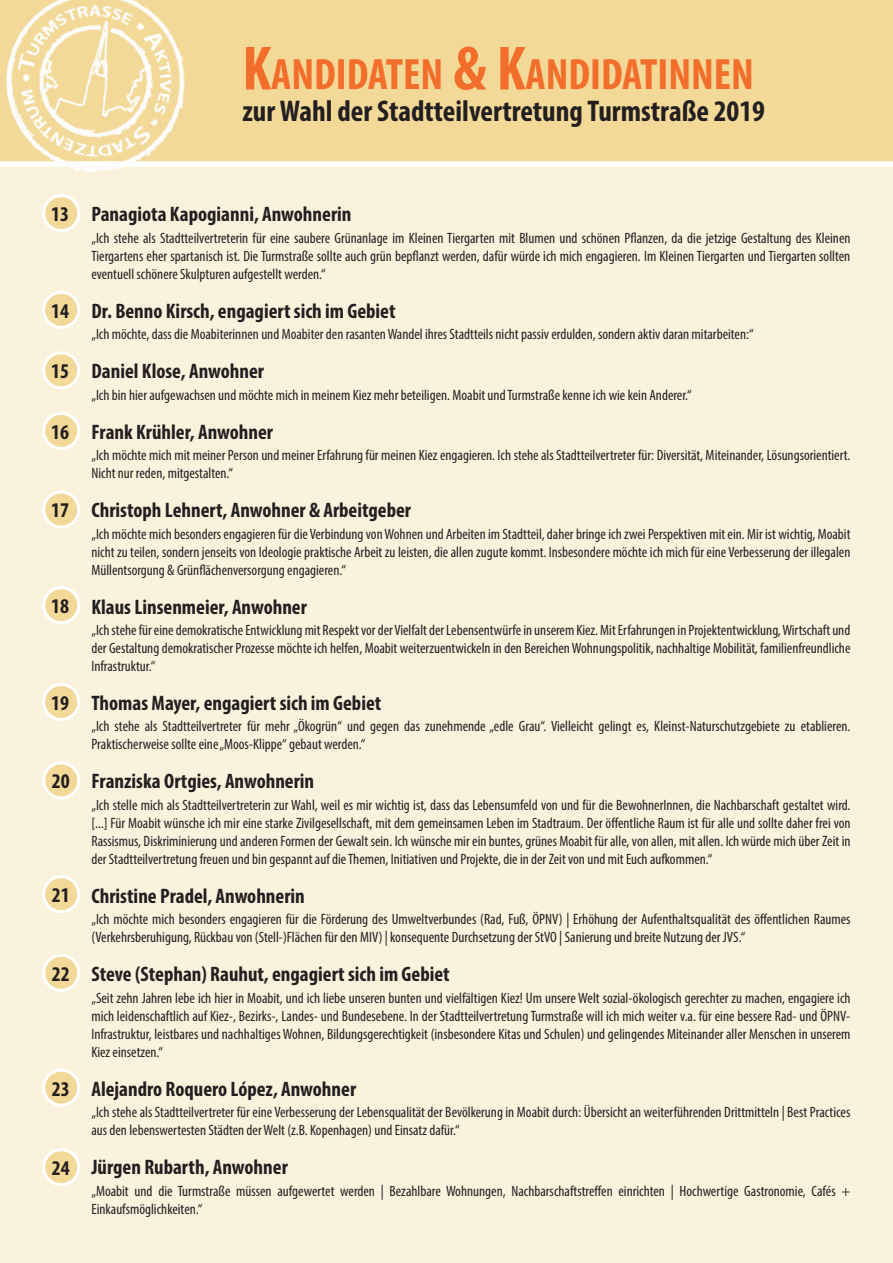
<style>
.page{position:relative;width:893px;height:1263px;background:#faf2dd}
.page>*{position:absolute;margin:0;border:0;box-sizing:border-box;transform-origin:0 0}
.t1{font:700 condensed 44.1px "Myriad Pro";color:#f36e2a}
.t2{font:700 condensed 30px "Myriad Pro";color:#231f20}
.t3{font:700 condensed 21px "Myriad Pro";color:#231f20}
.t4{font:condensed 15px/18px "Myriad Pro";color:#231f20;text-align:justify}
.s1{font-size:63px}
</style>
<div class="page">
<div style="left:0;top:0;width:893px;height:164px;background:#f2d998"></div>
<div style="left:0;top:161px;width:893px;height:6px;background:#fff"></div>
<svg style="left:44px;top:196px;width:35px;height:35px"></svg>
<div style="left:42px;top:194px;width:38px;height:38px;border:3px solid #fff;border-radius:50%"></div>
<svg style="left:44px;top:292px;width:35px;height:35px"></svg>
<div style="left:42px;top:291px;width:38px;height:38px;border:3px solid #fff;border-radius:50%"></div>
<svg style="left:44px;top:353px;width:35px;height:35px"></svg>
<div style="left:42px;top:351px;width:38px;height:38px;border:3px solid #fff;border-radius:50%"></div>
<svg style="left:44px;top:414px;width:35px;height:35px"></svg>
<div style="left:42px;top:412px;width:38px;height:38px;border:3px solid #fff;border-radius:50%"></div>
<svg style="left:44px;top:492px;width:35px;height:35px"></svg>
<div style="left:42px;top:490px;width:38px;height:38px;border:3px solid #fff;border-radius:50%"></div>
<svg style="left:44px;top:588px;width:35px;height:35px"></svg>
<div style="left:42px;top:586px;width:38px;height:38px;border:3px solid #fff;border-radius:50%"></div>
<svg style="left:44px;top:684px;width:35px;height:35px"></svg>
<div style="left:42px;top:683px;width:38px;height:38px;border:3px solid #fff;border-radius:50%"></div>
<svg style="left:44px;top:763px;width:35px;height:35px"></svg>
<div style="left:42px;top:761px;width:38px;height:38px;border:3px solid #fff;border-radius:50%"></div>
<img style="left:0;top:0;width:206px;height:172px">
<svg style="left:44px;top:877px;width:35px;height:35px"></svg>
<div style="left:42px;top:875px;width:38px;height:38px;border:3px solid #fff;border-radius:50%"></div>
<svg style="left:44px;top:955px;width:35px;height:35px"></svg>
<div style="left:42px;top:954px;width:38px;height:38px;border:3px solid #fff;border-radius:50%"></div>
<svg style="left:44px;top:1070px;width:35px;height:35px"></svg>
<div style="left:42px;top:1069px;width:38px;height:38px;border:3px solid #fff;border-radius:50%"></div>
<svg style="left:44px;top:1150px;width:35px;height:35px"></svg>
<div style="left:42px;top:1148px;width:38px;height:38px;border:3px solid #fff;border-radius:50%"></div>
<p class="t1" style="left:242px;top:47px;width:513px"><span class="s1">K</span>ANDIDATEN <span class="s1">&amp; K</span>ANDIDATINNEN</p>
<p class="t2" style="left:242px;top:92px;width:524px">zur Wahl der Stadtteilvertretung Turmstraße 2019</p>
<p class="t3" style="left:51px;top:201px;width:19px">13</p>
<p class="t3" style="left:51px;top:298px;width:19px">14</p>
<p class="t3" style="left:51px;top:358px;width:19px">15</p>
<p class="t3" style="left:51px;top:419px;width:19px">16</p>
<p class="t3" style="left:51px;top:497px;width:19px">17</p>
<p class="t3" style="left:51px;top:593px;width:19px">18</p>
<p class="t3" style="left:51px;top:690px;width:19px">19</p>
<p class="t3" style="left:52px;top:768px;width:19px">20</p>
<p class="t3" style="left:52px;top:882px;width:19px">21</p>
<p class="t3" style="left:52px;top:960px;width:19px">22</p>
<p class="t3" style="left:52px;top:1075px;width:19px">23</p>
<p class="t3" style="left:52px;top:1155px;width:19px">24</p>
<p class="t3" style="left:91px;top:201px;width:262px">Panagiota Kapogianni, Anwohnerin</p>
<p class="t4" style="left:91px;top:229px;width:761px">„Ich stehe als Stadtteilvertreterin für eine saubere Grünanlage im Kleinen Tiergarten mit Blumen und schönen Pflanzen, da die jetzige Gestaltung des Kleinen Tiergartens eher spartanisch ist. Die Turmstraße sollte auch grün bepflanzt werden, dafür würde ich mich engagieren. Im Kleinen Tiergarten und Tiergarten sollten eventuell schönere Skulpturen aufgestellt werden.“</p>
<p class="t3" style="left:91px;top:298px;width:306px">Dr. Benno Kirsch, engagiert sich im Gebiet</p>
<p class="t4" style="left:91px;top:325px;width:664px">„Ich möchte, dass die Moabiterinnen und Moabiter den rasanten Wandel ihres Stadtteils nicht passiv erdulden, sondern aktiv daran mitarbeiten:“</p>
<p class="t3" style="left:91px;top:358px;width:174px">Daniel Klose, Anwohner</p>
<p class="t4" style="left:91px;top:386px;width:602px">„Ich bin hier aufgewachsen und möchte mich in meinem Kiez mehr beteiligen. Moabit und Turmstraße kenne ich wie kein Anderer.“</p>
<p class="t3" style="left:91px;top:419px;width:183px">Frank Krühler, Anwohner</p>
<p class="t4" style="left:91px;top:446px;width:760px">„Ich möchte mich mit meiner Person und meiner Erfahrung für meinen Kiez engagieren. Ich stehe als Stadtteilvertreter für: Diversität, Miteinander, Lösungsorientiert.<br>Nicht nur reden, mitgestalten.“</p>
<p class="t3" style="left:91px;top:497px;width:321px">Christoph Lehnert, Anwohner &amp; Arbeitgeber</p>
<p class="t4" style="left:91px;top:524px;width:761px">„Ich möchte mich besonders engagieren für die Verbindung von Wohnen und Arbeiten im Stadtteil, daher bringe ich zwei Perspektiven mit ein. Mir ist wichtig, Moabit nicht zu teilen, sondern jenseits von Ideologie praktische Arbeit zu leisten, die allen zugute kommt. Insbesondere möchte ich mich für eine Verbesserung der illegalen Müllentsorgung &amp; Grünflächenversorgung engagieren.“</p>
<p class="t3" style="left:91px;top:593px;width:217px">Klaus Linsenmeier, Anwohner</p>
<p class="t4" style="left:91px;top:621px;width:761px">„Ich stehe für eine demokratische Entwicklung mit Respekt vor der Vielfalt der Lebensentwürfe in unserem Kiez. Mit Erfahrungen in Projektentwicklung, Wirtschaft und der Gestaltung demokratischer Prozesse möchte ich helfen, Moabit weiterzuentwickeln in den Bereichen Wohnungspolitik, nachhaltige Mobilität, familienfreundliche Infrastruktur.“</p>
<p class="t3" style="left:91px;top:690px;width:291px">Thomas Mayer, engagiert sich im Gebiet</p>
<p class="t4" style="left:91px;top:717px;width:760px">„Ich stehe als Stadtteilvertreter für mehr „Ökogrün“ und gegen das zunehmende „edle Grau“. Vielleicht gelingt es, Kleinst-Naturschutzgebiete zu etablieren.<br>Praktischerweise sollte eine „Moos-Klippe“ gebaut werden.“</p>
<p class="t3" style="left:91px;top:768px;width:224px">Franziska Ortgies, Anwohnerin</p>
<p class="t4" style="left:91px;top:796px;width:761px">„Ich stelle mich als Stadtteilvertreterin zur Wahl, weil es mir wichtig ist, dass das Lebensumfeld von und für die BewohnerInnen, die Nachbarschaft gestaltet wird. [...] Für Moabit wünsche ich mir eine starke Zivilgesellschaft, mit dem gemeinsamen Leben im Stadtraum. Der öffentliche Raum ist für alle und sollte daher frei von Rassismus, Diskriminierung und anderen Formen der Gewalt sein. Ich wünsche mir ein buntes, grünes Moabit für alle, von allen, mit allen. Ich würde mich über Zeit in der Stadtteilvertretung freuen und bin gespannt auf die Themen, Initiativen und Projekte, die in der Zeit von und mit Euch aufkommen.“</p>
<p class="t3" style="left:91px;top:883px;width:215px">Christine Pradel, Anwohnerin</p>
<p class="t4" style="left:91px;top:910px;width:761px">„Ich möchte mich besonders engagieren für die Förderung des Umweltverbundes (Rad, Fuß, ÖPNV) | Erhöhung der Aufenthaltsqualität des öffentlichen Raumes (Verkehrsberuhigung, Rückbau von (Stell-)Flächen für den MIV) | konsequente Durchsetzung der StVO | Sanierung und breite Nutzung der JVS.“</p>
<p class="t3" style="left:91px;top:961px;width:360px">Steve (Stephan) Rauhut, engagiert sich im Gebiet</p>
<p class="t4" style="left:91px;top:988px;width:761px">„Seit zehn Jahren lebe ich hier in Moabit, und ich liebe unseren bunten und vielfältigen Kiez! Um unsere Welt sozial-ökologisch gerechter zu machen, engagiere ich mich leidenschaftlich auf Kiez-, Bezirks-, Landes- und Bundesebene. In der Stadtteilvertretung Turmstraße will ich mich weiter v.a. für eine bessere Rad- und ÖPNV-Infrastruktur, leistbares und nachhaltiges Wohnen, Bildungsgerechtigkeit (insbesondere Kitas und Schulen) und gelingendes Miteinander aller Menschen in unserem Kiez einsetzen.“</p>
<p class="t3" style="left:91px;top:1075px;width:266px">Alejandro Roquero López, Anwohner</p>
<p class="t4" style="left:91px;top:1103px;width:760px">„Ich stehe als Stadtteilvertreter für eine Verbesserung der Lebensqualität der Bevölkerung in Moabit durch: Übersicht an weiterführenden Drittmitteln | Best Practices aus den lebenswertesten Städten der Welt (z.B. Kopenhagen) und Einsatz dafür.“</p>
<p class="t3" style="left:91px;top:1154px;width:198px">Jürgen Rubarth, Anwohner</p>
<p class="t4" style="left:91px;top:1181px;width:760px">„Moabit und die Turmstraße müssen aufgewertet werden | Bezahlbare Wohnungen, Nachbarschaftstreffen einrichten | Hochwertige Gastronomie, Cafés +<br>Einkaufsmöglichkeiten.“</p>
</div>
